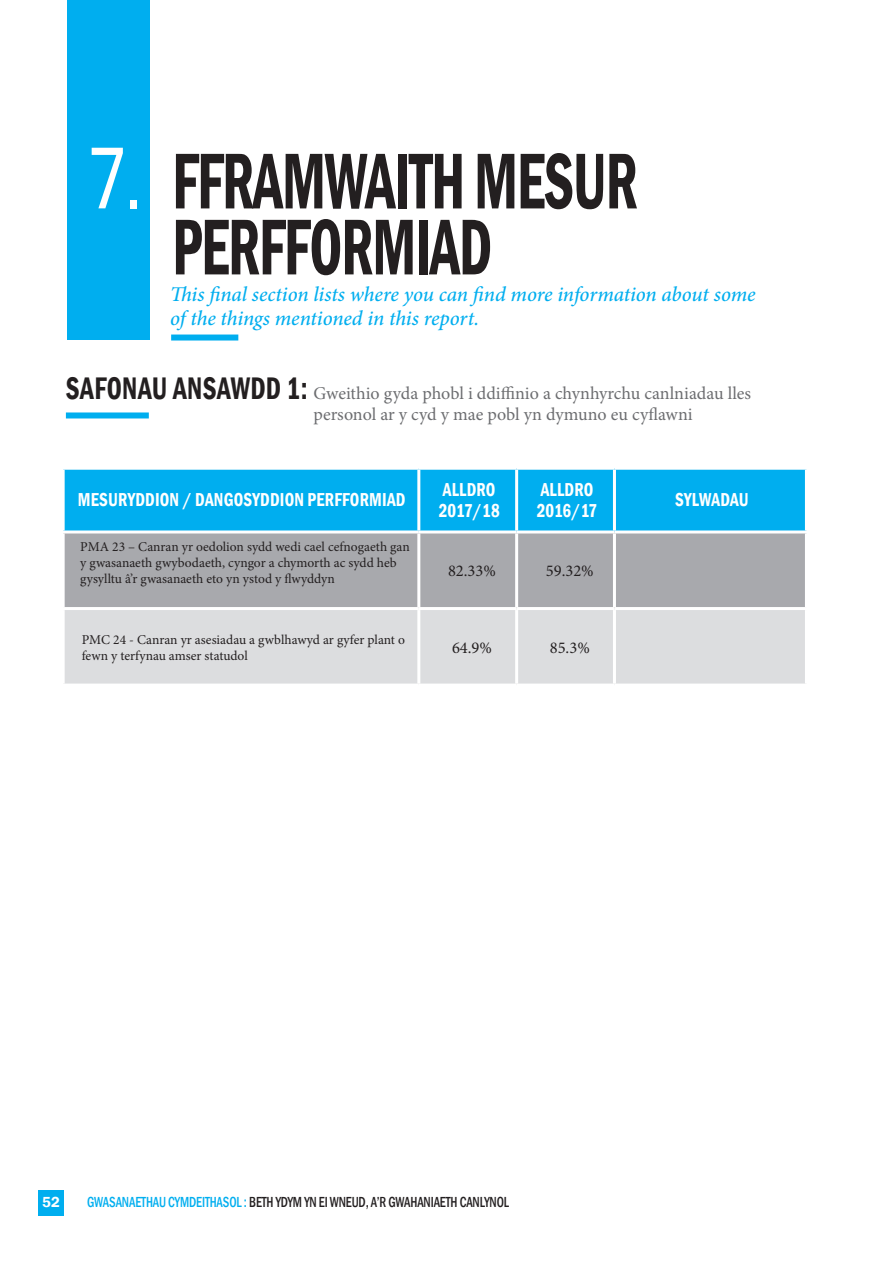
<style>
.page{position:relative;width:893px;height:1263px;background:#fff}
.page>*{position:absolute;margin:0;border:0;box-sizing:border-box;transform-origin:0 0}
.t1{font:600 condensed 81.9px/66px "Franklin Gothic";letter-spacing:-.02em;color:#231f20;scale:.72 1}
.t2{font:italic 500 21px/24px "Minion Pro";letter-spacing:-.005em;color:#00aeef}
.t3{font:600 condensed 19.2px/21.6px "Franklin Gothic";letter-spacing:.01em;color:#fff;scale:.89 1}
.t4{font:18px/21px "Minion Pro";color:#6c6d70}
.t5{font:16.5px "Minion Pro";color:#231f20}
.t6{font:500 condensed 15px "Franklin Gothic";letter-spacing:-.01em;color:#231f20;scale:.86 1}
.t7{font:600 15px "Franklin Gothic";color:#fff}
.t8{font:13.5px/16.2px "Minion Pro";color:#231f20}
.s1{font-family:"Mangal";font-weight:400;font-stretch:normal;color:#fff}
.s2{font-family:"Franklin Gothic";font-weight:600;font-stretch:condensed;font-size:32.1px;color:#231f20}
.s3{color:#00aeef}
</style>
<div class="page">
<div style="left:38px;top:1191px;width:26px;height:25px;background:#00aeef"></div>
<div style="left:67px;top:0;width:82px;height:340px;background:#00aeef"></div>
<div style="left:171px;top:334px;width:67px;height:6px;background:#00aeef"></div>
<div style="left:66px;top:412px;width:83px;height:6px;background:#00aeef"></div>
<div style="left:65px;top:470px;width:740px;height:60px;background:#00aeef"></div>
<div style="left:65px;top:533px;width:740px;height:74px;background:#a8a9ad"></div>
<div style="left:65px;top:610px;width:740px;height:74px;background:#dcdddf"></div>
<hr style="left:417px;top:470px;width:3px;height:60px;background:#fff">
<hr style="left:515px;top:470px;width:3px;height:60px;background:#fff">
<hr style="left:613px;top:470px;width:3px;height:60px;background:#fff">
<hr style="left:417px;top:533px;width:3px;height:74px;background:#fff">
<hr style="left:515px;top:533px;width:3px;height:74px;background:#fff">
<hr style="left:613px;top:533px;width:3px;height:74px;background:#fff">
<hr style="left:417px;top:610px;width:3px;height:74px;background:#fff">
<hr style="left:515px;top:610px;width:3px;height:74px;background:#fff">
<hr style="left:613px;top:610px;width:3px;height:74px;background:#fff">
<h3 class="t1" style="left:172px;top:147px;width:648px;text-indent:-84px"><span class="s1">7.</span> FFRAMWAITH MESUR<br>PERFFORMIAD</h3>
<h3 class="t2" style="left:170px;top:282px;width:587px">This final section lists where you can find more information about some of the things mentioned in this report.</h3>
<p class="t4" style="left:313px;top:383px;width:439px;text-indent:-247px"><span class="s2">SAFONAU ANSAWDD 1:</span> Gweithio gyda phobl i ddiffinio a chynhyrchu canlniadau lles personol ar y cyd y mae pobl yn dymuno eu cyflawni</p>
<p class="t3" style="left:78px;top:489px;width:370px">MESURYDDION / DANGOSYDDION PERFFORMIAD</p>
<p class="t3" style="left:439px;top:478px;width:70px">ALLDRO<br>2017/18</p>
<p class="t3" style="left:537px;top:478px;width:70px">ALLDRO<br>2016/17</p>
<p class="t3" style="left:675px;top:489px;width:84px">SYLWADAU</p>
<p class="t8" style="left:80px;top:538px;width:331px">PMA 23 – Canran yr oedolion sydd wedi cael cefnogaeth gan y gwasanaeth gwybodaeth, cyngor a chymorth ac sydd heb gysylltu â’r gwasanaeth eto yn ystod y flwyddyn</p>
<p class="t5" style="left:448px;top:560px;width:49px">82.33%</p>
<p class="t5" style="left:546px;top:560px;width:49px">59.32%</p>
<p class="t8" style="left:82px;top:631px;width:325px">PMC 24 - Canran yr asesiadau a gwblhawyd ar gyfer plant o fewn y terfynau amser statudol</p>
<p class="t5" style="left:452px;top:636px;width:41px">64.9%</p>
<p class="t5" style="left:550px;top:636px;width:41px">85.3%</p>
<p class="t7" style="left:42px;top:1193px;width:19px">52</p>
<p class="t6" style="left:87px;top:1192px;width:492px"><span class="s3">GWASANAETHAU CYMDEITHASOL :</span> BETH YDYM YN EI WNEUD, A’R GWAHANIAETH CANLYNOL</p>
</div>
